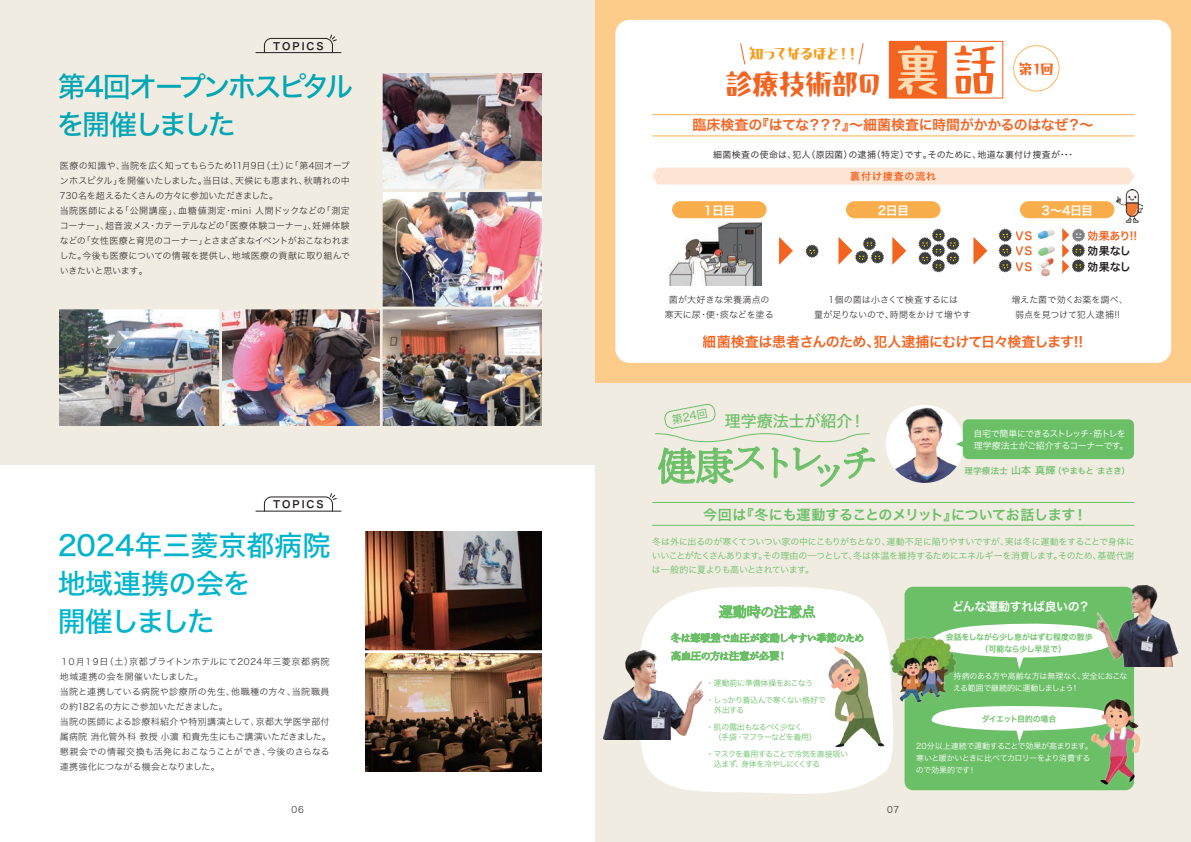
<style>
.page{position:relative;width:1191px;height:842px;background:#fff}
.page>*{position:absolute;margin:0;border:0;box-sizing:border-box;transform-origin:0 0}
.t1{font:38.1px "P Shuei N Min Std N L";letter-spacing:-.21em;color:#6bc067}
.t2{font:28px/38px "Hira Kaku Pro N W5";color:#00b4cd}
.t3{font:28px/38px "Hira Kaku Pro N W5";letter-spacing:-.1em;color:#00b4cd}
.t4{font:26px "P Lapis Melt Min 2 B";letter-spacing:.005em;color:#f36421}
.t5{font:16px "Hira Kaku Pro N W5";color:#6bc067}
.t6{font:14px "Hira Kaku Pro N W6";letter-spacing:-.03em;color:#f36421}
.t7{font:14px "Hira Kaku Pro N W6";letter-spacing:-.02em;color:#6bc067}
.t8{font:14px "P Lapis Melt Min 2 B";letter-spacing:-.085em;color:#f89c1c}
.t9{font:13px "P Lapis Melt Min 2 B";color:#f36421}
.t10{font:12px "Hira Kaku Pro N W6";letter-spacing:-.035em;color:#fff}
.t11{font:11px/15.8px "Hira Kaku Pro N W6";color:#f36421;text-align:justify}
.t12{font:11px/15.8px "Hira Kaku Pro N W6";letter-spacing:-.02em;color:#231f20}
.t13{font:11px "Hira Kaku Pro N W4";color:#6bc067}
.t14{font:10px "Hira Kaku Pro N W6";letter-spacing:.2em;color:#231f20}
.t15{font:10px "Hira Kaku Pro N W6";letter-spacing:.08em;color:#f36421}
.t16{font:9px/15px "Hira Kaku Pro N W2";color:#231f20;text-align:center}
.t17{font:9px/14px "Hira Kaku Pro N W3";letter-spacing:-.045em;color:#6bc067;text-align:justify}
.t18{font:9px "Hira Kaku Pro N W3";letter-spacing:.025em;color:#231f20}
.t19{font:9px/12px "Hira Kaku Pro N W3";letter-spacing:-.06em;color:#fff}
.t20{font:8.5px "Hira Kaku Pro N W5";letter-spacing:-.03em;color:#6bc067}
.t21{font:8px/17px "Hira Kaku Pro N W3";letter-spacing:-.065em;color:#6bc067}
.t22{font:8px/12px "Hira Kaku Pro N W3";letter-spacing:-.04em;color:#fff}
.t23{font:8px/12px "Hira Kaku Pro N W6";letter-spacing:-.035em;color:#6bc067;text-align:center}
.t24{font:8px "Hira Kaku Pro N W6";letter-spacing:-.085em;color:#6bc067}
.s1{font-size:10px}
</style>
<div class="page">
<div style="left:595px;top:383px;width:596px;height:459px;background:#f1ece2"></div>
<div style="left:0;top:0;width:595px;height:465px;background:#f1ece2"></div>
<div style="left:904px;top:587px;width:230px;height:203px;background:#6bc067;border-radius:9px"></div>
<svg style="left:636px;top:587px;width:257px;height:207px;background:#fcfcfa"></svg>
<img style="left:885px;top:405px;width:79px;height:78px;border-radius:39px">
<svg style="left:955px;top:419px;width:179px;height:40px;background:#72c26e"></svg>
<hr style="left:652px;top:502px;width:482px;height:1px;background:#6bc067">
<svg style="left:655px;top:403px;width:220px;height:84px"></svg>
<hr style="left:652px;top:525px;width:482px;height:1px;background:#6bc067">
<svg style="left:719px;top:605px;width:96px;height:14px"></svg>
<svg style="left:671px;top:633px;width:192px;height:10px;background:#a8d9a5"></svg>
<svg style="left:706px;top:651px;width:77px;height:10px"></svg>
<svg style="left:937px;top:623px;width:158px;height:46px"></svg>
<svg style="left:931px;top:706px;width:156px;height:36px"></svg>
<hr style="left:256px;top:52px;width:85px;height:1px;background:#231f20">
<svg style="left:263px;top:34px;width:75px;height:20px"></svg>
<hr style="left:256px;top:511px;width:85px;height:1px;background:#231f20">
<svg style="left:263px;top:493px;width:75px;height:19px"></svg>
<img style="left:1087px;top:699px;width:54px;height:86px">
<img style="left:816px;top:646px;width:74px;height:102px">
<img style="left:888px;top:635px;width:69px;height:68px">
<img style="left:603px;top:646px;width:103px;height:93px">
<img style="left:1095px;top:585px;width:84px;height:81px">
<img style="left:365px;top:532px;width:177px;height:239px">
<img style="left:383px;top:73px;width:159px;height:116px">
<img style="left:383px;top:192px;width:159px;height:233px">
<img style="left:60px;top:309px;width:320px;height:116px">
<hr style="left:362px;top:650px;width:183px;height:3px;background:#fff">
<hr style="left:57px;top:307px;width:488px;height:2px;background:#f1ece2">
<hr style="left:219px;top:305px;width:3px;height:123px;background:#f1ece2">
<div style="left:595px;top:0;width:596px;height:383px;background:#fdcb8a"></div>
<div style="left:615px;top:20px;width:556px;height:343px;background:#fff;border-radius:14px"></div>
<svg style="left:892px;top:237px;width:14px;height:28px"></svg>
<svg style="left:973px;top:237px;width:14px;height:28px"></svg>
<svg style="left:779px;top:237px;width:14px;height:28px"></svg>
<img style="left:668px;top:214px;width:93px;height:72px">
<div style="left:672px;top:201px;width:94px;height:17px;background:#faae4b;border-radius:9px"></div>
<div style="left:846px;top:201px;width:94px;height:17px;background:#faae4b;border-radius:9px"></div>
<div style="left:1020px;top:201px;width:94px;height:17px;background:#faae4b;border-radius:9px"></div>
<img style="left:1116px;top:190px;width:26px;height:32px">
<hr style="left:652px;top:114px;width:482px;height:1px;background:#faae4b">
<hr style="left:652px;top:136px;width:482px;height:1px;background:#faae4b">
<div style="left:889px;top:41px;width:57px;height:57px;background:#f36421"></div>
<div style="left:889px;top:41px;width:57px;height:58px;border:1px solid #f36421"></div>
<div style="left:945px;top:41px;width:58px;height:58px;border:1px solid #f36421"></div>
<svg style="left:858px;top:43px;width:6px;height:22px"></svg>
<svg style="left:740px;top:43px;width:6px;height:22px"></svg>
<div style="left:1013px;top:45px;width:46px;height:47px;border:1px solid #fcb760;border-radius:50%"></div>
<svg style="left:652px;top:168px;width:482px;height:17px;background:#fee5d3"></svg>
<img style="left:1037px;top:230px;width:18px;height:9px">
<img style="left:1038px;top:246px;width:16px;height:9px">
<img style="left:1040px;top:258px;width:14px;height:18px">
<svg style="left:805px;top:245px;width:14px;height:13px"></svg>
<svg style="left:838px;top:237px;width:46px;height:28px"></svg>
<svg style="left:998px;top:229px;width:14px;height:43px"></svg>
<svg style="left:918px;top:229px;width:41px;height:43px"></svg>
<svg style="left:1062px;top:228px;width:23px;height:46px"></svg>
<p class="t14" style="left:273px;top:37px;width:52px">TOPICS</p>
<h2 class="t3" style="left:56px;top:66px;width:298px">第4回オープンホスピタルを開催しました</h2>
<p class="t16" style="left:60px;top:157px;width:291px;text-align:left">医療の知識や、当院を広く知ってもらうため11月9日（土）に「第4回オープンホスピタル」を開催いたしました。当日は、天候にも恵まれ、秋晴れの中730名を超えるたくさんの方々に参加いただきました。<br>当院医師による「公開講座」、血糖値測定・mini 人間ドックなどの「測定コーナー」、超音波メス・カテーテルなどの「医療体験コーナー」、妊婦体験などの「女性医療と育児のコーナー」とさまざまなイベントがおこなわれました。今後も医療についての情報を提供し、地域医療の貢献に取り組んでいきたいと思います。</p>
<p class="t14" style="left:273px;top:496px;width:52px">TOPICS</p>
<h2 class="t2" style="left:57px;top:524px;width:275px">2024年三菱京都病院地域連携の会を<br>開催しました</h2>
<p class="t16" style="left:60px;top:653px;width:273px;text-align:left">１０月１９日（土）京都ブライトンホテルにて2024年三菱京都病院地域連携の会を開催いたしました。<br>当院と連携している病院や診療所の先生、他職種の方々、当院職員の約182名の方にご参加いただきました。<br>当院の医師による診療科紹介や特別講演として、京都大学医学部付属病院 消化管外科 教授 小濵 和貴先生にもご講演いただきました。懇親会での情報交換も活発におこなうことができ、今後のさらなる連携強化につながる機会となりました。</p>
<h3 class="t4" style="left:726px;top:66px;width:272px">診療技術部の<sup>裏</sup><sup>話</sup></h3>
<h3 class="t8" style="left:749px;top:44px;width:111px">知ってなるほど！！</h3>
<h3 class="t9" style="left:1019px;top:60px;width:36px">第1回</h3>
<h3 class="t6" style="left:692px;top:113px;width:402px">臨床検査の『はてな？？？』～細菌検査に時間がかかるのはなぜ？～</h3>
<p class="t18" style="left:713px;top:146px;width:361px">細菌検査の使命は、犯人（原因菌）の逮捕（特定）です。そのために、地道な裏付け捜査が･･･</p>
<p class="t15" style="left:850px;top:168px;width:87px">裏付け捜査の流れ</p>
<h3 class="t10" style="left:704px;top:199px;width:33px">1日目</h3>
<h3 class="t10" style="left:878px;top:199px;width:33px">2日目</h3>
<h3 class="t10" style="left:1041px;top:199px;width:53px">3～4日目</h3>
<p class="t11" style="left:1015px;top:227px;width:18px">VS VS VS</p>
<p class="t11" style="left:1087px;top:227px;width:51px">効果あり!!</p>
<p class="t12" style="left:1087px;top:243px;width:44px">効果なし効果なし</p>
<p class="t16" style="left:664px;top:292px;width:110px">菌が大好きな栄養満点の寒天に尿・便・痰などを塗る</p>
<p class="t16" style="left:814px;top:292px;width:158px">１個の菌は小さくて検査するには<br>量が足りないので、時間をかけて増やす</p>
<p class="t16" style="left:1011px;top:292px;width:118px">増えた菌で効くお薬を調べ、弱点を見つけて犯人逮捕!!</p>
<h3 class="t6" style="left:702px;top:329px;width:382px">細菌検査は患者さんのため、犯人逮捕にむけて日々検査します!!</h3>
<p class="t13" style="left:670px;top:410px;width:38px;rotate:-11deg">第24回</p>
<h3 class="t5" style="left:725px;top:406px;width:142px">理学療法士が紹介！</h3>
<h1 class="t1" style="left:657px;top:436px;width:222px">健康ストレッチ</h1>
<p class="t19" style="left:973px;top:427px;width:157px">自宅で簡単にできるストレッチ・筋トレを理学療法士がご紹介するコーナーです。</p>
<p class="t20" style="left:964px;top:463px;width:167px">理学療法士 <span class="s1">山本 真輝</span>（やまもと まさき）</p>
<h3 class="t7" style="left:703px;top:502px;width:385px">今回は『冬にも運動することのメリット』についてお話します！</h3>
<p class="t17" style="left:652px;top:534px;width:484px">冬は外に出るのが寒くてついつい家の中にこもりがちとなり、運動不足に陥りやすいですが、実は冬に運動をすることで身体にいいことがたくさんあります。その理由の一つとして、冬は体温を維持するためにエネルギーを消費します。そのため、基礎代謝は一般的に夏よりも高いとされています。</p>
<h3 class="t10" style="left:951px;top:595px;width:140px">どんな運動すれば良いの？</h3>
<p class="t21" style="left:706px;top:674px;width:121px">・運動前に準備体操をおこなう<br>・しっかり着込んで寒くない格好で</p>
<p class="t21" style="left:706px;top:701px;width:98px;text-indent:8px">外出する<br>・肌の露出もなるべく少なく</p>
<p class="t21" style="left:706px;top:728px;width:144px;text-indent:8px">（手袋・マフラーなどを着用）<br>・マスクを着用することで冷気を直接吸い</p>
<p class="t21" style="left:714px;top:755px;width:108px">込まず、身体を冷やしにくくする</p>
<p class="t23" style="left:945px;top:630px;width:148px">会話をしながら少し息がはずむ程度の散歩　（可能なら少し早足で）</p>
<p class="t22" style="left:953px;top:670px;width:176px">持病のある方や高齢な方は無理なく、安全におこなえる範囲で継続的に運動しましょう！</p>
<p class="t24" style="left:981px;top:711px;width:76px">ダイエット目的の場合</p>
<p class="t22" style="left:916px;top:739px;width:178px">20分以上連続で運動することで効果が高まります。寒いと暖かいときに比べてカロリーをより消費するので効果的です！</p>
<p class="t16" style="left:292px;top:802px;width:14px">06</p>
<p class="t16" style="left:887px;top:802px;width:14px">07</p>
</div>
